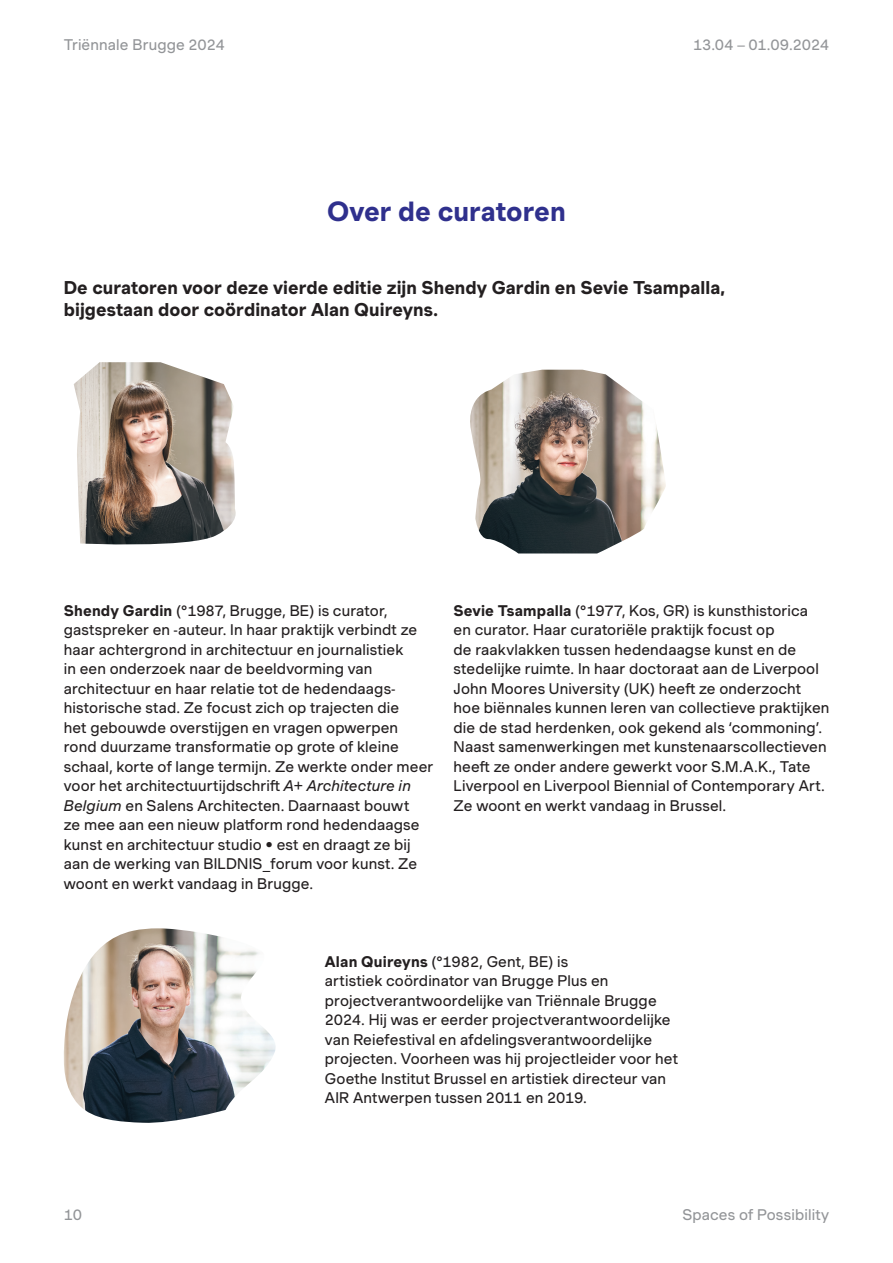
<style>
.page{position:relative;width:893px;height:1263px;background:#fff}
.page>*{position:absolute;margin:0;border:0;box-sizing:border-box;transform-origin:0 0}
.TRIBRU24_-_pers_-_large_quotes{font:700 27px "Muoto";color:#2f308d}
.TRIBRU24_-_intro{font:700 18px "Muoto";letter-spacing:.005em;color:#231f20}
.TRIBRU24_-_pers_-_body_tekst{font:15px/19.5px "Muoto";letter-spacing:.01em;color:#231f20}
.t1{font:15px "Muoto";letter-spacing:.01em;color:#939598}
.t2{font:15px "Muoto";letter-spacing:-.015em;color:#939598}
.s1{font-weight:700}
.s2{font-style:italic}
</style>
<div class="page">
<img style="left:470px;top:370px;width:196px;height:183px">
<img style="left:63px;top:928px;width:213px;height:195px">
<img style="left:74px;top:362px;width:162px;height:183px">
<p class="t1" style="left:64px;top:34px;width:163px">Triënnale Brugge 2024</p>
<p class="t2" style="left:693px;top:34px;width:138px">13.04 – 01.09.2024</p>
<p class="TRIBRU24_-_pers_-_large_quotes" style="left:327px;top:191px;width:240px">Over de curatoren</p>
<p class="TRIBRU24_-_intro" style="left:64px;top:274px;width:663px">De curatoren voor deze vierde editie zijn Shendy Gardin en Sevie Tsampalla,</p>
<p class="TRIBRU24_-_intro" style="left:64px;top:296px;width:376px">bijgestaan door coördinator Alan Quireyns.</p>
<p class="TRIBRU24_-_pers_-_body_tekst" style="left:64px;top:600px;width:371px"><span class="s1">Shendy Gardin</span> (°1987, Brugge, BE) is curator, gastspreker en -auteur. In haar praktijk verbindt ze haar achtergrond in architectuur en journalistiek<br>in een onderzoek naar de beeldvorming van architectuur en haar relatie tot de hedendaags&shy;historische stad. Ze focust zich op trajecten die<br>het gebouwde overstijgen en vragen opwerpen rond duurzame transformatie op grote of kleine schaal, korte of lange termijn. Ze werkte onder meer voor het architectuurtijdschrift <span class="s2">A+ Architecture in Belgium</span> en Salens Architecten. Daarnaast bouwt<br>ze mee aan een nieuw platform rond hedendaagse kunst en architectuur studio • est en draagt ze bij aan de werking van BILDNIS_forum voor kunst. Ze woont en werkt vandaag in Brugge.</p>
<p class="TRIBRU24_-_pers_-_body_tekst" style="left:454px;top:600px;width:377px"><span class="s1">Sevie Tsampalla</span> (°1977, Kos, GR) is kunsthistorica<br>en curator. Haar curatoriële praktijk focust op<br>de raakvlakken tussen hedendaagse kunst en de stedelijke ruimte. In haar doctoraat aan de Liverpool John Moores University (UK) heeft ze onderzocht hoe biënnales kunnen leren van collectieve praktijken die de stad herdenken, ook gekend als ‘commoning’.<br>Naast samenwerkingen met kunstenaarscollectieven heeft ze onder andere gewerkt voor S.M.A.K., Tate Liverpool en Liverpool Biennial of Contemporary Art.<br>Ze woont en werkt vandaag in Brussel.</p>
<p class="TRIBRU24_-_pers_-_body_tekst" style="left:325px;top:951px;width:355px"><span class="s1">Alan Quireyns</span> (°1982, Gent, BE) is<br>artistiek coördinator van Brugge Plus en projectverantwoordelijke van Triënnale Brugge 2024. Hij was er eerder projectverantwoordelijke van Reiefestival en afdelingsverantwoordelijke projecten. Voorheen was hij projectleider voor het Goethe Institut Brussel en artistiek directeur van AIR Antwerpen tussen 2011 en 2019.</p>
<p class="t1" style="left:64px;top:1204px;width:20px">10</p>
<p class="t1" style="left:682px;top:1204px;width:148px">Spaces of Possibility</p>
</div>
